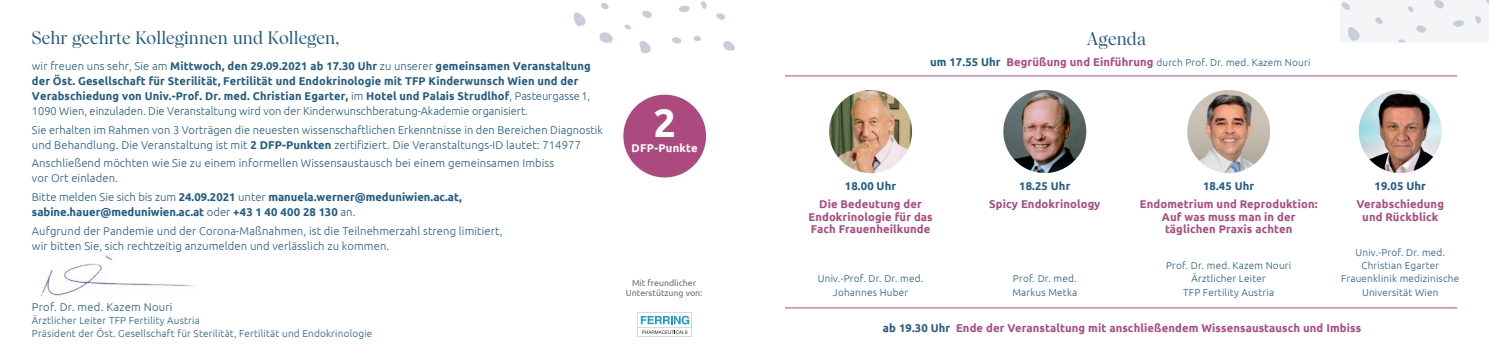
<style>
.page{position:relative;width:1489px;height:355px;background:#fff}
.page>*{position:absolute;margin:0;border:0;box-sizing:border-box;transform-origin:0 0}
.t1{font:700 39.75px "Ubuntu";color:#fff}
.t2{font:500 17.5px "Wulkan Display";letter-spacing:.005em;color:#205c83}
.t3{font:700 11.25px/15px "Ubuntu";letter-spacing:.01em;color:#205c83}
.t4{font:300 11.25px/15px "Ubuntu";letter-spacing:.01em;color:#205c83}
.t5{font:700 11.25px/12.5px "Ubuntu";letter-spacing:.01em;color:#ac4a80;text-align:center}
.t6{font:700 11.25px "Ubuntu";letter-spacing:.02em;color:#fff}
.t7{font:300 10px/13.1px "Ubuntu";letter-spacing:.02em;color:#205c83;text-align:center}
.t8{font:8.75px/10.5px "Ubuntu";color:#6c6d70;text-align:center}
.s1{font-weight:300}
.s2{font-weight:700}
.s3{font-weight:700;font-size:11.25px}
.s4{font-weight:700;font-size:11.25px;color:#ac4a80}
.s5{color:#205c83}
</style>
<div class="page">
<img style="left:829px;top:90px;width:83px;height:83px;border-radius:41px">
<img style="left:40px;top:255px;width:156px;height:41px">
<hr style="left:784px;top:76px;width:672px;height:1px;background:#ac4a80">
<hr style="left:784px;top:307px;width:672px;height:1px;background:#ac4a80">
<div style="left:623px;top:95px;width:83px;height:82px;background:#ac4a80;border-radius:50%"></div>
<img style="left:1358px;top:90px;width:83px;height:83px;border-radius:41px">
<img style="left:1187px;top:90px;width:82px;height:83px;border-radius:41px">
<img style="left:1003px;top:90px;width:83px;height:83px;border-radius:41px">
<svg style="left:1341px;top:0;width:147px;height:42px"></svg>
<svg style="left:573px;top:12px;width:12px;height:15px"></svg>
<svg style="left:599px;top:32px;width:13px;height:12px"></svg>
<svg style="left:639px;top:41px;width:12px;height:12px"></svg>
<svg style="left:723px;top:41px;width:12px;height:10px"></svg>
<svg style="left:679px;top:6px;width:11px;height:6px"></svg>
<svg style="left:642px;top:11px;width:9px;height:7px"></svg>
<svg style="left:672px;top:37px;width:9px;height:7px"></svg>
<svg style="left:716px;top:13px;width:9px;height:7px"></svg>
<svg style="left:601px;top:3px;width:7px;height:6px"></svg>
<svg style="left:700px;top:1px;width:7px;height:8px"></svg>
<svg style="left:693px;top:36px;width:8px;height:5px"></svg>
<svg style="left:624px;top:25px;width:7px;height:5px"></svg>
<svg style="left:637px;top:312px;width:54px;height:24px"></svg>
<h2 class="t2" style="left:32px;top:27px;width:309px">Sehr geehrte Kolleginnen und Kollegen,</h2>
<p class="t3" style="left:32px;top:58px;width:560px"><span class="s1">wir freuen uns sehr, Sie am</span> Mittwoch, den 29.09.2021 ab 17.30 Uhr <span class="s1">zu unserer</span> gemeinsamen Veranstaltung der Öst. Gesellschaft für Sterilität, Fertilität und Endokrinologie mit TFP Kinderwunsch Wien und der Verabschiedung von Univ.-Prof. Dr. med. Christian Egarter, <span class="s1">im</span> Hotel und Palais Strudlhof<span class="s1">, Pasteurgasse 1, 1090 Wien, einzuladen. Die Veranstaltung wird von der Kinderwunschberatung-Akademie organisiert.</span></p>
<p class="t4" style="left:32px;top:122px;width:572px">Sie erhalten im Rahmen von 3 Vorträgen die neuesten wissenschaftlichen Erkenntnisse in den Bereichen Diagnostik und Behandlung. Die Veranstaltung ist mit <span class="s2">2 DFP-Punkten</span> zertifiziert. Die Veranstaltungs-ID lautet: 714977</p>
<p class="t4" style="left:32px;top:155px;width:524px">Anschließend möchten wie Sie zu einem informellen Wissensaustausch bei einem gemeinsamen Imbiss vor Ort einladen.</p>
<p class="t3" style="left:32px;top:189px;width:431px"><span class="s1">Bitte melden Sie sich bis zum</span> 24.09.2021 <span class="s1">unter</span> manuela.werner@meduniwien.ac.at, sabine.hauer@meduniwien.ac.at <span class="s1">oder</span> +43 1 40 400 28 130 <span class="s1">an.</span></p>
<p class="t4" style="left:32px;top:222px;width:472px">Aufgrund der Pandemie und der Corona-Maßnahmen, ist die Teilnehmerzahl streng limitiert, wir bitten Sie, sich rechtzeitig anzumelden und verlässlich zu kommen.</p>
<p class="t4" style="left:32px;top:298px;width:142px">Prof. Dr. med. Kazem Nouri</p>
<p class="t7" style="left:32px;top:313px;width:342px;line-height:12.6px;text-align:left">Ärztlicher Leiter TFP Fertility Austria<br>Präsident der Öst. Gesellschaft für Sterilität, Fertilität und Endokrinologie</p>
<h1 class="t1" style="left:653px;top:99px;width:24px">2</h1>
<p class="t6" style="left:631px;top:141px;width:68px">DFP-Punkte</p>
<p class="t8" style="left:626px;top:277px;width:78px">Mit freundlicher<br>Unterstützung von:</p>
<h2 class="t2" style="left:1087px;top:28px;width:60px">Agenda</h2>
<p class="t7" style="left:930px;top:55px;width:382px"><span class="s3">um 17.55 Uhr</span> <span class="s4">Begrüßung und Einführung</span> durch Prof. Dr. med. Kazem Nouri</p>
<p class="t3" style="left:844px;top:178px;width:53px">18.00 Uhr</p>
<p class="t5" style="left:808px;top:198px;width:126px">Die Bedeutung der<br>Endokrinologie für das<br>Fach Frauenheilkunde</p>
<p class="t7" style="left:817px;top:272px;width:107px">Univ.-Prof. Dr. Dr. med.<br>Johannes Huber</p>
<p class="t3" style="left:1019px;top:178px;width:53px">18.25 Uhr</p>
<p class="t5" style="left:989px;top:198px;width:113px">Spicy Endokrinology</p>
<p class="t7" style="left:1012px;top:272px;width:66px;text-align:left">Prof. Dr. med.<br>Markus Metka</p>
<p class="t3" style="left:1202px;top:178px;width:53px">18.45 Uhr</p>
<p class="t5" style="left:1139px;top:198px;width:179px">Endometrium und Reproduktion:<br>Auf was muss man in der täglichen Praxis achten</p>
<p class="t7" style="left:1166px;top:258px;width:126px">Prof. Dr. med. Kazem Nouri<br>Ärztlicher Leiter<br>TFP Fertility Austria</p>
<p class="t3" style="left:1374px;top:178px;width:53px">19.05 Uhr</p>
<p class="t5" style="left:1356px;top:198px;width:89px">Verabschiedung und Rückblick</p>
<p class="t7" style="left:1341px;top:245px;width:120px">Univ.-Prof. Dr. med.<br>Christian Egarter<br>Frauenklinik medizinische<br>Universität Wien</p>
<p class="t5" style="left:882px;top:321px;width:479px"><span class="s5">ab 19.30 Uhr</span> Ende der Veranstaltung mit anschließendem Wissensaustausch und Imbiss</p>
</div>
